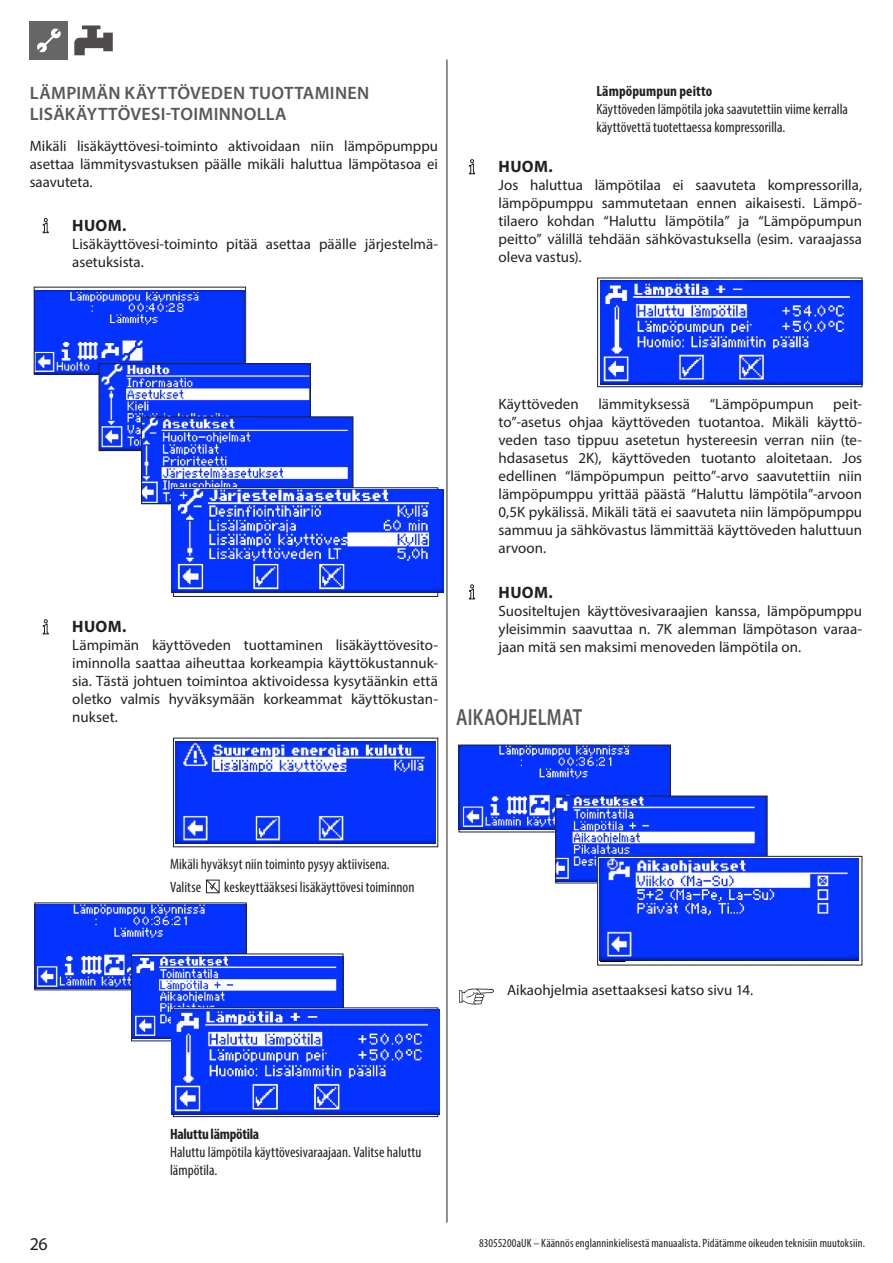
<style>
.page{position:relative;width:893px;height:1263px;background:#fff}
.page>*{position:absolute;margin:0;border:0;box-sizing:border-box;transform-origin:0 0}
.Subhead_Programmbere{font:600 23.4px "Myriad Pro";letter-spacing:.015em;color:#57585a;scale:.77 1}
.Subhead_2__Rang{font:600 18px/21.6px "Myriad Pro";letter-spacing:.015em;color:#57585a}
.Seitenzahl_links{font:18px "Myriad Pro";color:#231f20}
.Signal_-_Hinweisart{font:700 16.5px "Myriad Pro";letter-spacing:.02em;color:#231f20}
.Signal_-_Einfacher_H{font:15px/18px "Myriad Pro";color:#231f20;text-align:justify}
.Displayerklärung_Unt{font:condensed 15px/18px "Myriad Pro";letter-spacing:.005em;color:#231f20}
.Body_Text{font:15px/18px "Myriad Pro";color:#231f20;text-align:justify}
.Symbolerklärung{font:15px "Myriad Pro";color:#231f20}
.Displayerklärung{font:700 condensed 15px "Myriad Pro";color:#231f20}
.Displayerklärung-2{font:700 condensed 15px "Myriad Pro";letter-spacing:-.02em;color:#231f20}
.t1{font:condensed 12px "Myriad Pro";letter-spacing:.01em;color:#231f20}
</style>
<div class="page">
<hr style="left:447px;top:60px;width:1px;height:1162px;background:#231f20">
<svg style="left:74px;top:32px;width:39px;height:23px"></svg>
<div style="left:103px;top:33px;width:10px;height:18px;background:#4f4b4c"></div>
<div style="left:87px;top:28px;width:10px;height:17px;background:#4f4b4c"></div>
<hr style="left:82px;top:26px;width:18px;height:3px;background:#231f20">
<div style="left:30px;top:21px;width:38px;height:39px;background:#666"></div>
<svg style="left:37px;top:28px;width:24px;height:25px"></svg>
<svg style="left:468px;top:159px;width:8px;height:16px"></svg>
<div style="left:597px;top:278px;width:265px;height:109px;border:1px solid #231f20"></div>
<svg style="left:468px;top:584px;width:8px;height:16px"></svg>
<img style="left:461px;top:747px;width:208px;height:82px">
<img style="left:557px;top:798px;width:208px;height:83px">
<img style="left:599px;top:858px;width:260px;height:104px">
<div style="left:597px;top:856px;width:265px;height:109px;border:1px solid #231f20"></div>
<svg style="left:459px;top:988px;width:35px;height:16px"></svg>
<svg style="left:42px;top:218px;width:7px;height:16px"></svg>
<img style="left:36px;top:290px;width:208px;height:82px">
<img style="left:101px;top:365px;width:208px;height:84px">
<div style="left:99px;top:363px;width:212px;height:88px;border:1px solid #231f20"></div>
<img style="left:143px;top:419px;width:208px;height:83px">
<div style="left:141px;top:417px;width:212px;height:87px;border:1px solid #231f20"></div>
<svg style="left:175px;top:592px;width:261px;height:1px"></svg>
<div style="left:173px;top:488px;width:265px;height:109px;border:1px solid #231f20"></div>
<svg style="left:42px;top:619px;width:7px;height:16px"></svg>
<svg style="left:206px;top:879px;width:14px;height:15px"></svg>
<img style="left:37px;top:905px;width:207px;height:83px">
<img style="left:133px;top:956px;width:208px;height:83px">
<div style="left:173px;top:1008px;width:265px;height:109px;border:1px solid #231f20"></div>
<img style="left:172px;top:489px;width:271px;height:103px">
<img style="left:176px;top:741px;width:259px;height:102px">
<img style="left:171px;top:1009px;width:268px;height:106px">
<img style="left:601px;top:281px;width:261px;height:104px">
<img style="left:600px;top:859px;width:259px;height:101px">
<p class="Subhead_2__Rang" style="left:30px;top:81px;width:341px">LÄMPIMÄN KÄYTTÖVEDEN TUOTTAMINEN<br>LISÄKÄYTTÖVESI-TOIMINNOLLA</p>
<p class="Body_Text" style="left:30px;top:137px;width:410px">Mikäli lisäkäyttövesi-toiminto aktivoidaan niin lämpöpumppu asettaa lämmitysvastuksen päälle mikäli haluttua lämpötasoa ei saavuteta.</p>
<p class="Signal_-_Hinweisart" style="left:72px;top:215px;width:56px">HUOM.</p>
<p class="Signal_-_Einfacher_H" style="left:72px;top:235px;width:367px">Lisäkäyttövesi-toiminto pitää asettaa päälle järjestelmä&shy;asetuksista.</p>
<p class="Displayerklärung" style="left:596px;top:82px;width:117px">Lämpöpumpun peitto</p>
<p class="Displayerklärung_Unt" style="left:596px;top:100px;width:253px">Käyttöveden lämpötila joka saavutettiin viime kerralla käyttövettä tuotettaessa kompressorilla.</p>
<p class="Signal_-_Hinweisart" style="left:499px;top:156px;width:56px">HUOM.</p>
<p class="Signal_-_Einfacher_H" style="left:499px;top:176px;width:365px">Jos haluttua lämpötilaa ei saavuteta kompressorilla, lämpöpumppu sammutetaan ennen aikaisesti. Lämpö&shy;tilaero kohdan “Haluttu lämpötila” ja “Lämpöpumpun peitto” välillä tehdään sähkövastuksella (esim. varaajassa oleva vastus).</p>
<p class="Signal_-_Hinweisart" style="left:72px;top:616px;width:56px">HUOM.</p>
<p class="Signal_-_Einfacher_H" style="left:72px;top:636px;width:367px">Lämpimän käyttöveden tuottaminen lisäkäyttövesito&shy;iminnolla saattaa aiheuttaa korkeampia käyttökustannuk&shy;sia. Tästä johtuen toimintoa aktivoidessa kysytäänkin että oletko valmis hyväksymään korkeammat käyttökustan&shy;nukset.</p>
<p class="Signal_-_Einfacher_H" style="left:499px;top:395px;width:82px">Käyttöveden</p>
<p class="Signal_-_Einfacher_H" style="left:598px;top:395px;width:93px">lämmityksessä</p>
<p class="Signal_-_Einfacher_H" style="left:710px;top:395px;width:105px">“Lämpöpumpun</p>
<p class="Signal_-_Einfacher_H" style="left:499px;top:395px;width:365px;text-indent:335px">peit&shy;to”-asetus ohjaa käyttöveden tuotantoa. Mikäli käyttö&shy;veden taso tippuu asetetun hystereesin verran niin (te&shy;hdasasetus 2K), käyttöveden tuotanto aloitetaan. Jos edellinen “lämpöpumpun peitto”-arvo saavutettiin niin lämpöpumppu yrittää päästä “Haluttu lämpötila”-arvoon 0,5K pykälissä. Mikäli tätä ei saavuteta niin lämpöpumppu sammuu ja sähkövastus lämmittää käyttöveden haluttuun arvoon.</p>
<p class="Signal_-_Hinweisart" style="left:499px;top:581px;width:56px">HUOM.</p>
<p class="Signal_-_Einfacher_H" style="left:499px;top:601px;width:365px">Suositeltujen käyttövesivaraajien kanssa, lämpöpumppu yleisimmin saavuttaa n. 7K alemman lämpötason varaa&shy;jaan mitä sen maksimi menoveden lämpötila on.</p>
<p class="Subhead_Programmbere" style="left:456px;top:702px;width:165px">AIKAOHJELMAT</p>
<p class="Displayerklärung_Unt" style="left:170px;top:855px;width:221px">Mikäli hyväksyt niin toiminto pysyy aktiivisena.</p>
<p class="Displayerklärung_Unt" style="left:170px;top:877px;width:33px">Valitse</p>
<p class="Displayerklärung_Unt" style="left:224px;top:877px;width:192px">keskeyttääksesi lisäkäyttövesi toiminnon</p>
<p class="Displayerklärung-2" style="left:170px;top:1125px;width:91px">Haluttu lämpötila</p>
<p class="Displayerklärung_Unt" style="left:170px;top:1143px;width:253px">Haluttu lämpötila käyttövesivaraajaan. Valitse haluttu lämpötila.</p>
<p class="Symbolerklärung" style="left:507px;top:981px;width:248px">Aikaohjelmia asettaaksesi katso sivu 14.</p>
<p class="Seitenzahl_links" style="left:30px;top:1233px;width:19px">26</p>
<p class="t1" style="left:479px;top:1236px;width:387px">83055200aUK – Käännös englanninkielisestä manuaalista. Pidätämme oikeuden teknisiin muutoksiin.</p>
</div>
